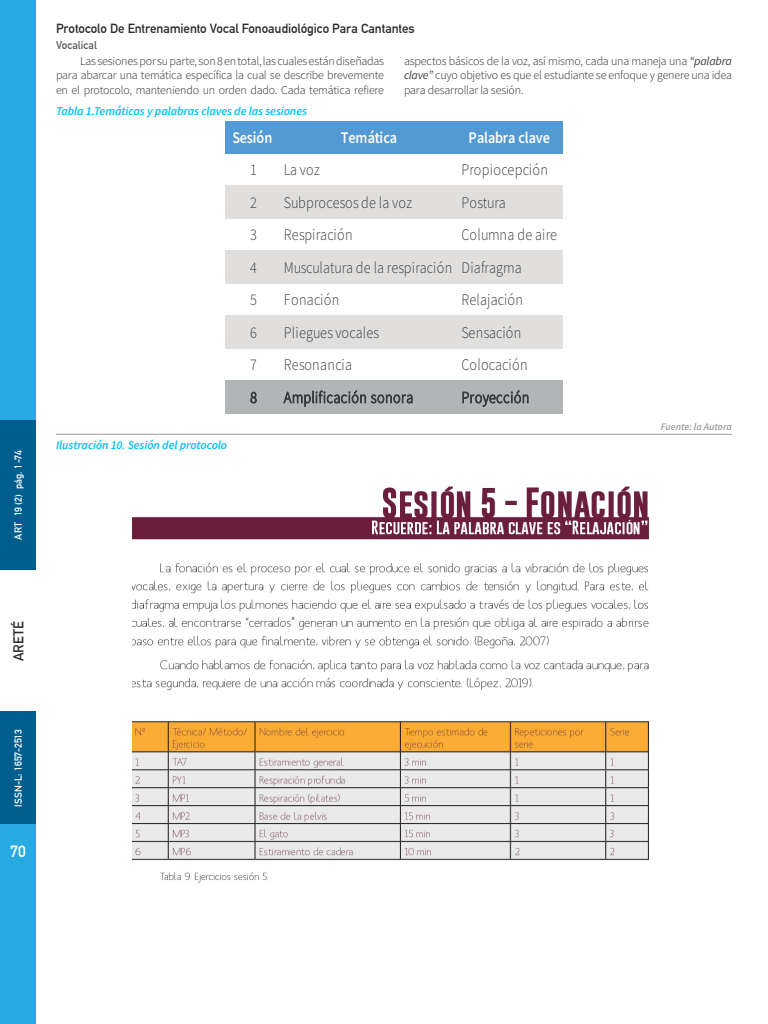
<style>
.page{position:relative;width:768px;height:1024px;background:#fff}
.page>*{position:absolute;margin:0;border:0;box-sizing:border-box;transform-origin:0 0}
.t1{font:300 16.3px "Source Sans Pro";letter-spacing:.015em;color:#383b3d;scale:.87 1}
.t2{font:600 16.3px "Source Sans Pro";letter-spacing:-.005em;color:#fff;scale:.87 1}
.t3{font:700 16px "DIN Alternate";color:#fff}
.t4{font:700 14px "DIN Alternate";letter-spacing:.01em;color:#2a2a2a}
.t5{font:700 13px "DIN Alternate";letter-spacing:-.005em;color:#2a2a2a}
.t6{font:300 12px/14.4px "Source Sans Pro";letter-spacing:-.02em;color:#2a2a2a;text-align:justify}
.t7{font:italic 600 12px "Source Sans Pro";letter-spacing:-.01em;color:#00c0f3}
.t8{font:700 11.1px "DIN Alternate";color:#5a5a5a}
.t9{font:700 10px "DIN Alternate";letter-spacing:.005em;color:#fff}
.t10{font:italic 600 10px "Source Sans Pro";letter-spacing:-.005em;color:#9c9c9c}
.s1{font-weight:400;font-style:italic;color:#404040}
</style>
<div class="page">
<hr style="left:56px;top:434px;width:676px;height:1px;background:#9c9c9c">
<div style="left:225px;top:121px;width:338px;height:33px;background:#5399d3"></div>
<div style="left:225px;top:185px;width:338px;height:34px;background:#e0dfde"></div>
<div style="left:225px;top:250px;width:338px;height:34px;background:#e0dfde"></div>
<div style="left:225px;top:315px;width:338px;height:34px;background:#e0dfde"></div>
<div style="left:225px;top:380px;width:338px;height:34px;background:#b2b5b5"></div>
<svg style="left:250px;top:392px;width:7px;height:11px"></svg>
<svg style="left:284px;top:390px;width:129px;height:17px"></svg>
<svg style="left:462px;top:390px;width:67px;height:17px"></svg>
<img style="left:132px;top:486px;width:517px;height:397px">
<div style="left:0;top:712px;width:36px;height:312px;background:#27aae1"></div>
<div style="left:0;top:0;width:36px;height:570px;background:#27aae1"></div>
<div style="left:0;top:712px;width:36px;height:112px;background:#005e8f"></div>
<div style="left:0;top:420px;width:36px;height:150px;background:#005e8f"></div>
<p class="t9" style="left:11px;top:540px;width:91px;rotate:-90deg">ART 19 (2) pág. 1-74</p>
<p class="t5" style="left:56px;top:19px;width:360px">Protocolo De Entrenamiento Vocal Fonoaudiológico Para Cantantes</p>
<p class="t8" style="left:56px;top:36px;width:42px">Vocalical</p>
<p class="t6" style="left:56px;top:54px;width:329px;text-indent:24px">Las sesiones por su parte, son 8 en total, las cuales están diseñadas para abarcar una temática específica la cual se describe brevemente en el protocolo, manteniendo un orden dado. Cada temática refiere</p>
<p class="t6" style="left:404px;top:54px;width:330px">aspectos básicos de la voz, así mismo, cada una maneja una <span class="s1">“palabra clave”</span> cuyo objetivo es que el estudiante se enfoque y genere una idea para desarrollar la sesión.</p>
<p class="t7" style="left:56px;top:103px;width:253px">Tabla 1.Temáticas y palabras claves de las sesiones</p>
<h1 class="t2" style="left:232px;top:127px;width:47px">Sesión</h1>
<h1 class="t2" style="left:341px;top:127px;width:67px">Temática</h1>
<h1 class="t2" style="left:469px;top:127px;width:95px">Palabra clave</h1>
<h1 class="t1" style="left:250px;top:160px;width:9px">1</h1>
<h1 class="t1" style="left:284px;top:160px;width:43px">La voz</h1>
<h1 class="t1" style="left:461px;top:160px;width:101px">Propiocepción</h1>
<h1 class="t1" style="left:250px;top:192px;width:9px">2</h1>
<h1 class="t1" style="left:284px;top:192px;width:149px">Subprocesos de la voz</h1>
<h1 class="t1" style="left:461px;top:192px;width:52px">Postura</h1>
<h1 class="t1" style="left:250px;top:225px;width:9px">3</h1>
<h1 class="t1" style="left:284px;top:225px;width:81px">Respiración</h1>
<h1 class="t1" style="left:461px;top:225px;width:111px">Columna de aire</h1>
<h1 class="t1" style="left:250px;top:257px;width:9px">4</h1>
<h1 class="t1" style="left:284px;top:257px;width:275px">Musculatura de la respiración Diafragma</h1>
<h1 class="t1" style="left:250px;top:290px;width:9px">5</h1>
<h1 class="t1" style="left:284px;top:290px;width:65px">Fonación</h1>
<h1 class="t1" style="left:461px;top:290px;width:72px">Relajación</h1>
<h1 class="t1" style="left:250px;top:322px;width:9px">6</h1>
<h1 class="t1" style="left:284px;top:322px;width:111px">Pliegues vocales</h1>
<h1 class="t1" style="left:461px;top:322px;width:70px">Sensación</h1>
<h1 class="t1" style="left:250px;top:355px;width:9px">7</h1>
<h1 class="t1" style="left:284px;top:355px;width:80px">Resonancia</h1>
<h1 class="t1" style="left:461px;top:355px;width:78px">Colocación</h1>
<p class="t7" style="left:56px;top:437px;width:173px">Ilustración 10. Sesión del protocolo</p>
<p class="t10" style="left:661px;top:420px;width:73px">Fuente: la Autora</p>
<p class="t4" style="left:8px;top:661px;width:42px;rotate:-90deg">ARETÉ</p>
<p class="t9" style="left:11px;top:807px;width:79px;rotate:-90deg">ISSN-L: 1657-2513</p>
<h2 class="t3" style="left:10px;top:839px;width:17px">70</h2>
</div>
